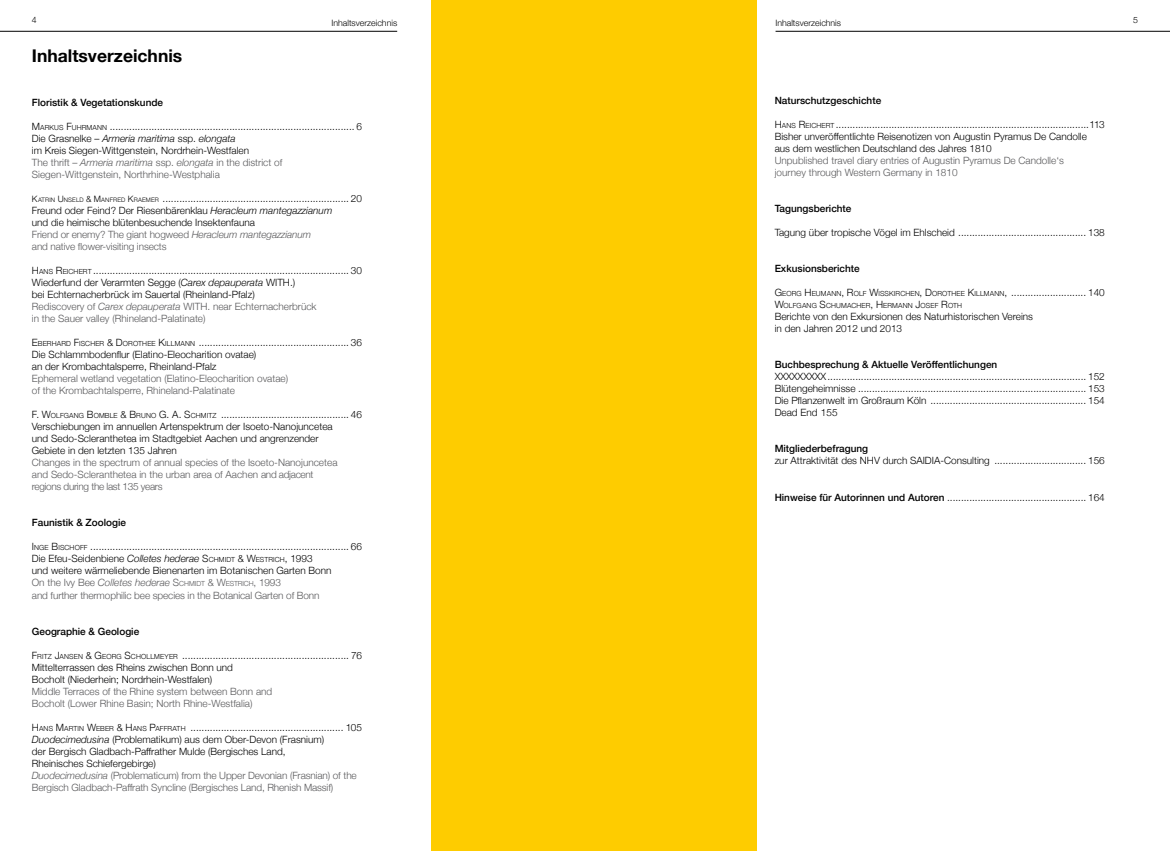
<style>
.page{position:relative;width:1170px;height:851px;background:#fff}
.page>*{position:absolute;margin:0;border:0;box-sizing:border-box;transform-origin:0 0}
.t1{font:700 17.5px "Helvetica Neue";color:#000}
.t2{font:300 10px/12px "Helvetica Neue";color:#000}
.t3{font:300 10px/12px "Helvetica Neue";color:#000}
.t4{font:300 10px/12px "Helvetica Neue";color:#58585a}
.t5{font:500 10px "Helvetica Neue";color:#000}
.t6{font:300 8.75px "Helvetica Neue";color:#000}
.t7{font:300 7px "Helvetica Neue";letter-spacing:.02em;color:#000}
.s1{font-style:inherit}
.s2{font-size:7px}
.s3{font-size:10px}
.s4{font-weight:500}
.s5{font-style:italic}
.s6{color:#58585a}
.s7{font-style:italic;color:#58585a}
.s8{font-size:8.75px}
.s9{font-size:6.12px}
.s10{font-size:7px;color:#58585a}
</style>
<div class="page">
<hr style="left:775px;top:31px;width:394px;height:1px;background:#000">
<hr style="left:0;top:31px;width:397px;height:1px;background:#000">
<div style="left:431px;top:0;width:325px;height:850px;background:#fecc00"></div>
<p class="t6" style="left:32px;top:13px;width:6px">4</p>
<p class="t6" style="left:1133px;top:13px;width:6px">5</p>
<p class="t6" style="left:331px;top:15px;width:67px">Inhaltsverzeichnis</p>
<p class="t6" style="left:775px;top:15px;width:67px">Inhaltsverzeichnis</p>
<h1 class="t1" style="left:32px;top:42px;width:152px">Inhaltsverzeichnis</h1>
<p class="t5" style="left:774px;top:93px;width:108px">Naturschutzgeschichte</p>
<p class="t2" style="left:774px;top:118px;width:331px"><span class="s1">H</span><span class="s2">ANS</span> <span class="s1">R</span><span class="s2">EICHERT</span> <span class="s1">...........................................................................................113<br></span>Bisher unveröffentlichte Reisenotizen von Augustin Pyramus De Candolle<br>aus dem westlichen Deutschland des Jahres 1810</p>
<p class="t4" style="left:774px;top:154px;width:291px">Unpublished travel diary entries of Augustin Pyramus De Candolle‘s journey through Western Germany in 1810</p>
<p class="t5" style="left:774px;top:201px;width:78px">Tagungsberichte</p>
<p class="t2" style="left:774px;top:226px;width:331px">Tagung über tropische Vögel im Ehlscheid .............................................. 138</p>
<p class="t5" style="left:774px;top:261px;width:87px">Exkusionsberichte</p>
<p class="t7" style="left:774px;top:288px;width:296px"><span class="s3">G</span>EORG <span class="s3">H</span>EUMANN<span class="s3">, R</span>OLF <span class="s3">W</span>ISSKIRCHEN<span class="s3">, D</span>OROTHEE <span class="s3">K</span>ILLMANN<span class="s3">, ....................1</span></p>
<p class="t2" style="left:1088px;top:286px;width:18px">140</p>
<p class="t7" style="left:774px;top:300px;width:188px"><span class="s3">W</span>OLFGANG <span class="s3">S</span>CHUMACHER<span class="s3">, H</span>ERMANN <span class="s3">J</span>OSEF <span class="s3">R</span>OTH</p>
<p class="t2" style="left:774px;top:310px;width:260px">Berichte von den Exkursionen des Naturhistorischen Vereins in den Jahren 2012 und 2013</p>
<p class="t5" style="left:774px;top:357px;width:224px">Buchbesprechung &amp; Aktuelle Veröffentlichungen</p>
<p class="t2" style="left:774px;top:370px;width:331px;text-align:justify">XXXXXXXXX............................................................................................. 152<br>Blütengeheimnisse .................................................................................. 153<br>Die Pflanzenwelt im Großraum Köln ........................................................ 154<br>Dead End 155</p>
<p class="t5" style="left:774px;top:441px;width:95px">Mitgliederbefragung</p>
<p class="t2" style="left:774px;top:454px;width:331px">zur Attraktivität des NHV durch SAIDIA-Consulting ................................. 156</p>
<p class="t2" style="left:774px;top:490px;width:331px"><span class="s4">Hinweise für Autorinnen und Autoren</span> .................................................. 164</p>
<p class="t5" style="left:32px;top:94px;width:133px">Floristik &amp; Vegetationskunde</p>
<p class="t3" style="left:32px;top:120px;width:331px">M<span class="s2">ARKUS</span> F<span class="s2">UHRMANN</span> ........................................................................................ 6<br><span class="s1">Die Grasnelke –</span> <span class="s5">Armeria maritima</span> <span class="s1">ssp.</span> <span class="s5">elongata<br></span><span class="s1">im Kreis Siegen-Wittgenstein, Nordrhein-Westfalen<br></span><span class="s6">The thrift –</span> <span class="s7">Armeria maritima</span> <span class="s6">ssp.</span> <span class="s7">elongata</span> <span class="s6">in the district of Siegen-Wittgenstein, Northrhine-Westphalia</span></p>
<p class="t2" style="left:32px;top:192px;width:332px"><span class="s8">K</span><span class="s9">ATRIN</span> <span class="s8">U</span><span class="s9">NSELD</span> <span class="s8">&amp; M</span><span class="s9">ANFRED</span> <span class="s8">K</span><span class="s9">RAEMER</span> <span class="s1">................................................................... 20<br></span>Freund oder Feind? Der Riesenbärenklau <span class="s5">Heracleum mantegazzianum<br></span>und die heimische blütenbesuchende Insektenfauna<br><span class="s6">Friend or enemy? The giant hogweed</span> <span class="s7">Heracleum mantegazzianum<br></span><span class="s6">and native flower-visiting insects</span></p>
<p class="t3" style="left:32px;top:264px;width:332px">H<span class="s2">ANS</span> R<span class="s2">EICHERT</span> ............................................................................................ 30<br><span class="s1">Wiederfund der Verarmten Segge (</span><span class="s5">Carex depauperata</span> <span class="s1">WITH.)<br>bei Echternacherbrück im Sauertal (Rheinland-Pfalz)<br></span><span class="s6">Rediscovery of</span> <span class="s7">Carex depauperata</span> <span class="s6">WITH. near Echternacherbrück<br>in the Sauer valley (Rhineland-Palatinate)</span></p>
<p class="t2" style="left:32px;top:336px;width:331px"><span class="s1">E</span><span class="s2">BERHARD</span> <span class="s1">F</span><span class="s2">ISCHER</span> <span class="s1">&amp; D</span><span class="s2">OROTHEE</span> <span class="s1">K</span><span class="s2">ILLMANN</span> <span class="s1">...................................................... 36<br></span>Die Schlammbodenflur (Elatino-Eleocharition ovatae)<br>an der Krombachtalsperre, Rheinland-Pfalz</p>
<p class="t4" style="left:32px;top:372px;width:258px">Ephemeral wetland vegetation (Elatino-Eleocharition ovatae) of the Krombachtalsperre, Rhineland-Palatinate</p>
<p class="t2" style="left:32px;top:408px;width:332px"><span class="s1">F. W</span><span class="s2">OLFGANG</span> <span class="s1">B</span><span class="s2">OMBLE</span> <span class="s1">&amp; B</span><span class="s2">RUNO</span> <span class="s1">G. A. S</span><span class="s2">CHMITZ</span> <span class="s1">.............................................. 46<br></span>Verschiebungen im annuellen Artenspektrum der Isoeto-Nanojuncetea<br>und Sedo-Scleranthetea im Stadtgebiet Aachen und angrenzender<br>Gebiete in den letzten 135 Jahren</p>
<p class="t4" style="left:32px;top:456px;width:307px">Changes in the spectrum of annual species of the Isoeto-Nanojuncetea and Sedo-Scleranthetea in the urban area of Aachen and adjacent regions during the last 135 years</p>
<p class="t5" style="left:32px;top:514px;width:96px">Faunistik &amp; Zoologie</p>
<p class="t2" style="left:32px;top:540px;width:332px"><span class="s1">I</span><span class="s2">NGE</span> <span class="s1">B</span><span class="s2">ISCHOFF</span> ............................................................................................. 66<br>Die Efeu-Seidenbiene <span class="s5">Colletes hederae</span> <span class="s1">S</span><span class="s2">CH MIDT</span> <span class="s1">&amp; W</span><span class="s2">ESTRICH</span>, 1993<br>und weitere wärmeliebende Bienenarten im Botanischen Garten Bonn<br><span class="s6">On the Ivy Bee</span> <span class="s7">Colletes hederae</span> <span class="s6">S</span><span class="s10">CHMIDT</span> <span class="s6">&amp; W</span><span class="s10">ESTRICH</span><span class="s6">,</span> <span class="s6">1993<br>and further thermophilic bee species in the Botanical Garten of Bonn</span></p>
<p class="t5" style="left:32px;top:622px;width:109px">Geographie &amp; Geologie</p>
<p class="t2" style="left:32px;top:648px;width:332px"><span class="s1">F</span><span class="s2">RITZ</span> <span class="s1">J</span><span class="s2">ANSEN</span> <span class="s1">&amp; G</span><span class="s2">EORG</span> <span class="s1">S</span><span class="s2">CHOLLMEYER</span> <span class="s1">............................................................ 76<br></span>Mittelterrassen des Rheins zwischen Bonn und<br>Bocholt (Niederhein; Nordrhein-Westfalen)</p>
<p class="t4" style="left:32px;top:684px;width:242px">Middle Terraces of the Rhine system between Bonn and<br>Bocholt (Lower Rhine Basin; North Rhine-Westfalia)</p>
<p class="t2" style="left:32px;top:720px;width:331px"><span class="s1">H</span><span class="s2">ANS</span> <span class="s1">M</span><span class="s2">ARTIN</span> <span class="s1">W</span><span class="s2">EBER</span> <span class="s1">&amp; H</span><span class="s2">ANS</span> <span class="s1">P</span><span class="s2">AFFRATH</span> <span class="s1">....................................................... 105<br></span><span class="s5">Duodecimedusina</span> (Problematikum) aus dem Ober-Devon (Frasnium)<br>der Bergisch Gladbach-Paffrather Mulde (Bergisches Land,<br>Rheinisches Schiefergebirge)<br><span class="s7">Duodecimedusina</span> <span class="s6">(Problematicum) from the Upper Devonian (Frasnian) of the Bergisch Gladbach-Paffrath Syncline (Bergisches Land, Rhenish Massif)</span></p>
</div>
